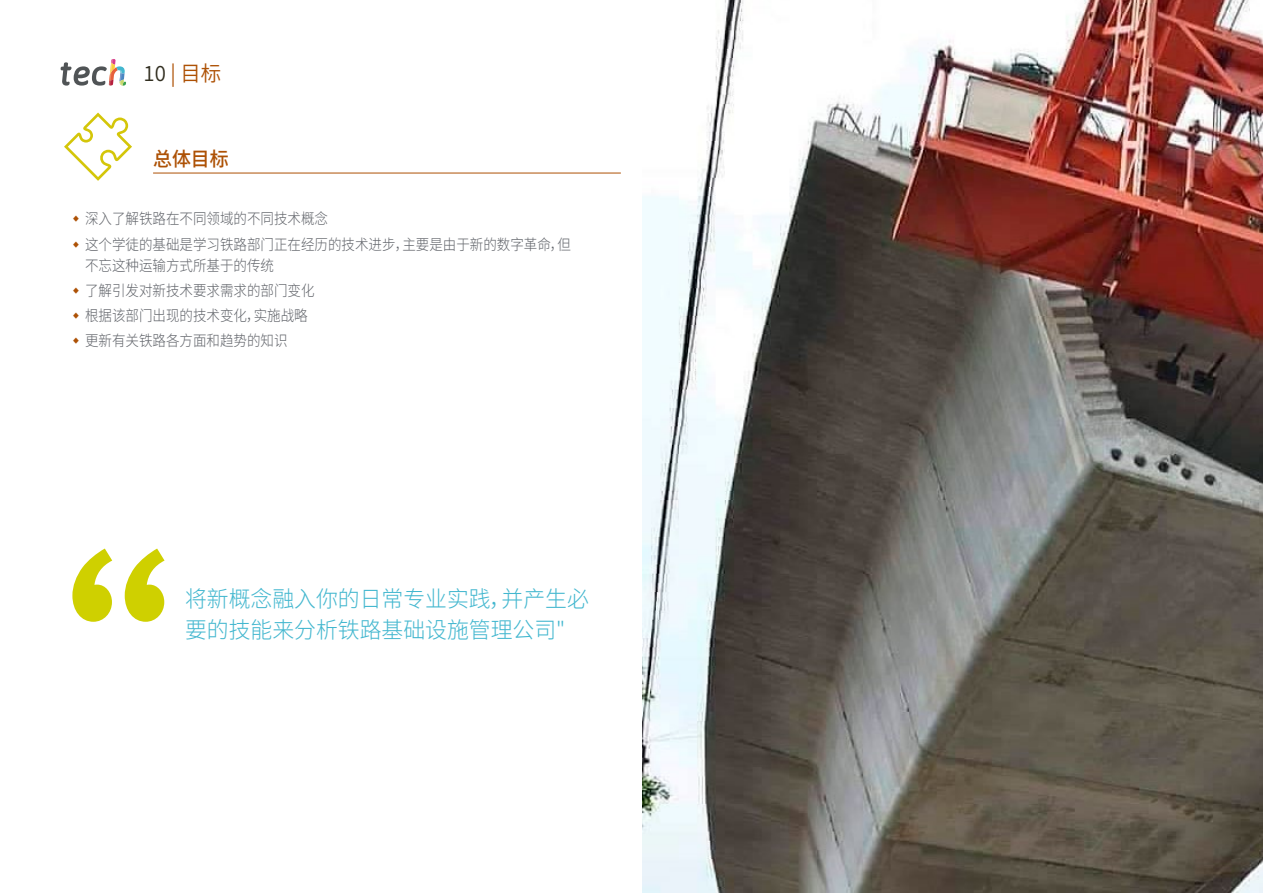
<style>
.page{position:relative;width:1263px;height:893px;background:#fff}
.page>*{position:absolute;margin:0;border:0;box-sizing:border-box;transform-origin:0 0}
.t1{font:300 22.5px/31.5px "Source Han Sans CN";color:#43b7cf}
.t2{font:21px "Source Han Sans CN";color:#ad5105}
.t3{font:500 19.5px "Source Han Sans CN";color:#ad5105}
.t4{font:300 15px/25.2px "Source Han Sans CN";color:#61646a;scale:.9 1}
.s1{color:#312e20}
</style>
<div class="page">
<svg style="left:64px;top:113px;width:68px;height:68px"></svg>
<svg style="left:61px;top:59px;width:65px;height:27px"></svg>
<svg style="left:72px;top:549px;width:93px;height:73px"></svg>
<hr style="left:153px;top:173px;width:468px;height:1px;background:#ad5105">
<img style="left:642px;top:0;width:621px;height:893px">
<h2 class="t2" style="left:144px;top:61px;width:79px"><span class="s1">10</span> | 目标</h2>
<h3 class="t3" style="left:153px;top:147px;width:77px">总体目标</h3>
<p class="t4" style="left:85px;top:207px;width:542px">深入了解铁路在不同领域的不同技术概念<br>这个学徒的基础是学习铁路部门正在经历的技术进步，主要是由于新的数字革命，但</p>
<p class="t4" style="left:85px;top:253px;width:257px">不忘这种运输方式所基于的传统<br>了解引发对新技术要求需求的部门变化根据该部门出现的技术变化，实施战略更新有关铁路各方面和趋势的知识</p>
<h1 class="t1" style="left:185px;top:583px;width:405px">将新概念融入你的日常专业实践，并产生必要的技能来分析铁路基础设施管理公司"</h1>
</div>
